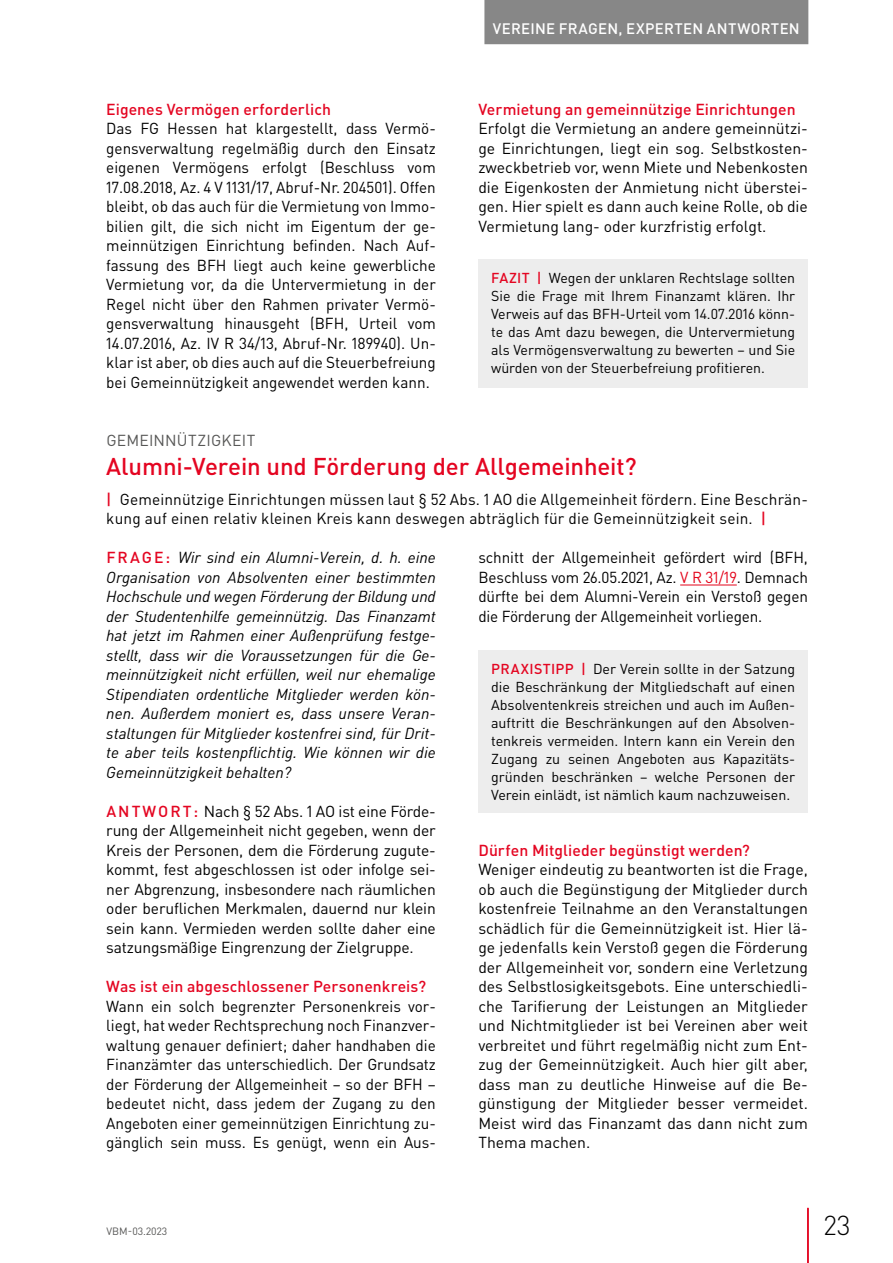
<style>
.page{position:relative;width:893px;height:1263px;background:#fff}
.page>*{position:absolute;margin:0;border:0;box-sizing:border-box;transform-origin:0 0}
.t1{font:300 27px "DIN Pro";color:#000}
.t2{font:500 24px "DIN Pro";letter-spacing:-.005em;color:#e40521}
.t3{font:15.75px/19.5px "DIN Pro";color:#000;text-align:justify}
.t4{font:italic 15.75px/19.5px "DIN Pro";color:#000;text-align:justify}
.t5{font:500 15.75px "DIN Pro";letter-spacing:.005em;color:#e40521}
.t6{font:15.75px "DIN Pro";letter-spacing:.015em;color:#575756}
.t7{font:500 15px "DIN Pro";letter-spacing:.02em;color:#fff}
.t8{font:14.25px/18px "DIN Pro";color:#000;text-align:justify}
.t9{font:500 14.25px "DIN Pro";letter-spacing:.05em;color:#e40521}
.t10{font:10.5px "DIN Pro";color:#575756}
.s1{font-weight:500;color:#e40521}
.s2{font-weight:500;font-style:normal;color:#e40521}
.s3{color:#e3051b}
</style>
<div class="page">
<div style="left:484px;top:0;width:324px;height:44px;background:#878787"></div>
<hr style="left:807px;top:1208px;width:2px;height:55px;background:#e40521">
<hr style="left:680px;top:585px;width:57px;height:1px;background:#e3051b">
<div style="left:478px;top:650px;width:330px;height:162px;background:#ededed"></div>
<div style="left:478px;top:260px;width:330px;height:128px;background:#ededed"></div>
<p class="t5" style="left:106px;top:98px;width:226px">Eigenes Vermögen erforderlich</p>
<p class="t3" style="left:106px;top:118px;width:331px">Das FG Hessen hat klargestellt, dass Vermö&shy;gensverwaltung regelmäßig durch den Einsatz eigenen Vermögens erfolgt (Beschluss vom 17.08.2018, Az. 4 V 1131/17, Abruf-Nr. 204501). Offen bleibt, ob das auch für die Vermietung von Immo&shy;bilien gilt, die sich nicht im Eigentum der ge&shy;meinnützigen Einrichtung befinden. Nach Auf&shy;fassung des BFH liegt auch keine gewerbliche Vermietung vor, da die Untervermietung in der Regel nicht über den Rahmen privater Vermö&shy;gensverwaltung hinausgeht (BFH, Urteil vom 14.07.2016, Az. IV R 34/13, Abruf-Nr. 189940). Un&shy;klar ist aber, ob dies auch auf die Steuerbefreiung bei Gemeinnützigkeit angewendet werden kann.</p>
<p class="t7" style="left:493px;top:18px;width:77px">Verei ne fra</p>
<p class="t7" style="left:588px;top:18px;width:161px">gen, Experten antwor</p>
<p class="t7" style="left:771px;top:18px;width:30px">ten</p>
<p class="t5" style="left:478px;top:98px;width:319px">Vermietung an gemeinnützige Einrichtungen</p>
<p class="t3" style="left:478px;top:118px;width:331px">Erfolgt die Vermietung an andere gemeinnützi&shy;ge Einrichtungen, liegt ein sog. Selbstkosten&shy;zweckbetrieb vor, wenn Miete und Nebenkosten die Eigenkosten der Anmietung nicht überstei&shy;gen. Hier spielt es dann auch keine Rolle, ob die Vermietung lang- oder kurzfristig erfolgt.</p>
<p class="t8" style="left:491px;top:269px;width:306px"><span class="s1">FAZIT |</span> Wegen der unklaren Rechtslage sollten Sie die Frage mit Ihrem Finanzamt klären. Ihr Verweis auf das BFH-Urteil vom 14.07.2016 könn&shy;te das Amt dazu bewegen, die Untervermietung als Vermögensverwaltung zu bewerten – und Sie würden von der Steuerbefreiung profitieren.</p>
<p class="t6" style="left:106px;top:430px;width:151px">GEMEINNÜTZIGKEIT</p>
<h2 class="t2" style="left:106px;top:450px;width:532px">Alumni-Verein und Förderung der Allgemeinheit?</h2>
<p class="t3" style="left:106px;top:489px;width:703px"><span class="s1">|</span> Gemeinnützige Einrichtungen müssen laut § 52 Abs. 1 AO die Allgemeinheit fördern. Eine Beschrän&shy;kung auf einen relativ kleinen Kreis kann deswegen abträglich für die Gemeinnützigkeit sein. <span class="s1">|</span></p>
<p class="t4" style="left:106px;top:548px;width:331px"><span class="s2">FRAGE :</span> Wir sind ein Alumni-Verein, d. h. eine Organisation von Absolventen einer bestimmten Hochschule und wegen Förderung der Bildung und der Studentenhilfe gemeinnützig. Das Finanzamt hat jetzt im Rahmen einer Außenprüfung festge&shy;stellt, dass wir die Voraussetzungen für die Ge&shy;meinnützigkeit nicht erfüllen, weil nur ehemalige Stipendiaten ordentliche Mitglieder werden kön&shy;nen. Außerdem moniert es, dass unsere Veran&shy;staltungen für Mitglieder kostenfrei sind, für Drit&shy;te aber teils kostenpflichtig. Wie können wir die Gemeinnützigkeit behalten?</p>
<p class="t3" style="left:106px;top:801px;width:331px"><span class="s1">ANT WORT :</span> Nach § 52 Abs. 1 AO ist eine Förde&shy;rung der Allgemeinheit nicht gegeben, wenn der Kreis der Personen, dem die Förderung zugute&shy;kommt, fest abgeschlossen ist oder infolge sei&shy;ner Abgrenzung, insbesondere nach räumlichen oder beruflichen Merkmalen, dauernd nur klein sein kann. Vermieden werden sollte daher eine satzungsmäßige Eingrenzung der Zielgruppe.</p>
<p class="t5" style="left:106px;top:976px;width:321px">Was ist ein abgeschlossener Personenkreis?</p>
<p class="t3" style="left:106px;top:996px;width:331px">Wann ein solch begrenzter Personenkreis vor&shy;liegt, hat weder Rechtsprechung noch Finanzver&shy;waltung genauer definiert; daher handhaben die Finanzämter das unterschiedlich. Der Grundsatz der Förderung der Allgemeinheit – so der BFH – bedeutet nicht, dass jedem der Zugang zu den Angeboten einer gemeinnützigen Einrichtung zu&shy;gänglich sein muss. Es genügt, wenn ein Aus-</p>
<p class="t3" style="left:478px;top:547px;width:331px">schnitt der Allgemeinheit gefördert wird (BFH, Beschluss vom 26.05.2021, Az. <span class="s3">V R 31/19</span>. Demnach dürfte bei dem Alumni-Verein ein Verstoß gegen die Förderung der Allgemeinheit vorliegen.</p>
<p class="t9" style="left:491px;top:659px;width:72px">PRAXISTIPP</p>
<p class="t8" style="left:491px;top:659px;width:306px;text-indent:90px"><span class="s1">|</span> Der Verein sollte in der Satzung die Beschränkung der Mitgliedschaft auf einen Absolventenkreis streichen und auch im Außen&shy;auftritt die Beschränkungen auf den Absolven&shy;tenkreis vermeiden. Intern kann ein Verein den Zugang zu seinen Angeboten aus Kapazitäts&shy;gründen beschränken – welche Personen der Verein einlädt, ist nämlich kaum nachzuweisen.</p>
<p class="t5" style="left:478px;top:839px;width:273px">Dürfen Mitglieder begünstigt werden?</p>
<p class="t3" style="left:478px;top:859px;width:331px">Weniger eindeutig zu beantworten ist die Frage, ob auch die Begünstigung der Mitglieder durch kostenfreie Teilnahme an den Veranstaltungen schädlich für die Gemeinnützigkeit ist. Hier lä&shy;ge jedenfalls kein Verstoß gegen die Förderung der Allgemeinheit vor, sondern eine Verletzung des Selbstlosigkeitsgebots. Eine unterschiedli&shy;che Tarifierung der Leistungen an Mitglieder und Nichtmitglieder ist bei Vereinen aber weit verbreitet und führt regelmäßig nicht zum Ent&shy;zug der Gemeinnützigkeit. Auch hier gilt aber, dass man zu deutliche Hinweise auf die Be&shy;günstigung der Mitglieder besser vermeidet.<br>Meist wird das Finanzamt das dann nicht zum Thema machen.</p>
<p class="t10" style="left:106px;top:1224px;width:62px">VBM-03.2023</p>
<h1 class="t1" style="left:824px;top:1207px;width:28px">23</h1>
</div>
